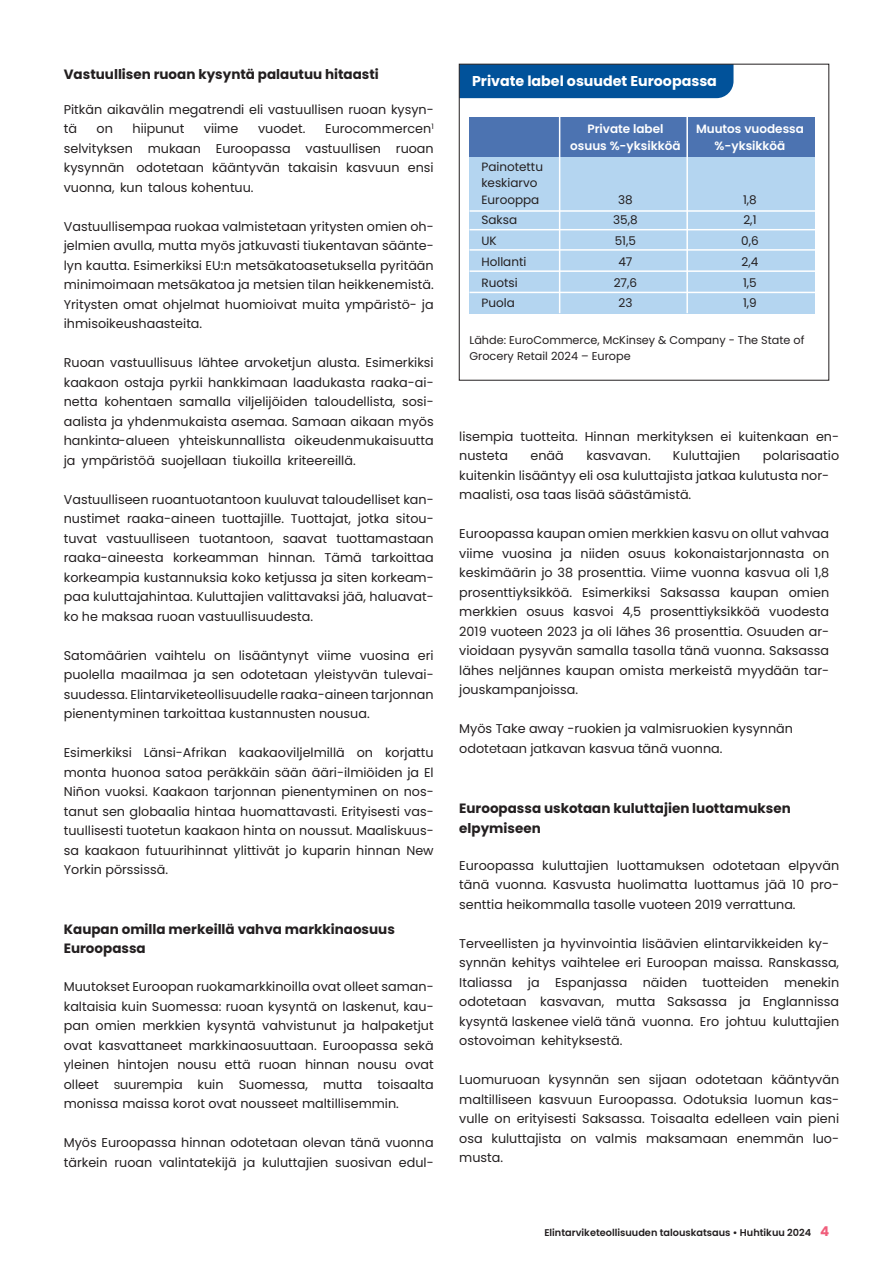
<style>
.page{position:relative;width:893px;height:1263px;background:#fff}
.page>*{position:absolute;margin:0;border:0;box-sizing:border-box;transform-origin:0 0}
.t1{font:700 14.25px "Poppins";color:#fff}
.t2{font:700 13.5px/19.5px "Poppins";color:#231f20}
.t3{font:12.75px/19.5px "Poppins";color:#231f20;text-align:justify}
.t4{font:12px/16.5px "Poppins";color:#231f20}
.t5{font:600 12px "Poppins";color:#fff}
.t6{font:11.25px/16.5px "Poppins";color:#231f20}
.t7{font:600 9.75px "Poppins";color:#231f20}
.s1{font-weight:700;font-size:13.5px;color:#f05e7b}
</style>
<div class="page">
<div style="left:469px;top:117px;width:346px;height:42px;background:#4c73b1"></div>
<div style="left:469px;top:157px;width:346px;height:156px;background:#b4d5f0"></div>
<hr style="left:469px;top:210px;width:346px;height:2px;background:#fff">
<hr style="left:469px;top:229px;width:346px;height:1px;background:#fff">
<hr style="left:469px;top:249px;width:346px;height:2px;background:#fff">
<hr style="left:469px;top:270px;width:346px;height:2px;background:#fff">
<hr style="left:469px;top:292px;width:346px;height:1px;background:#fff">
<hr style="left:559px;top:117px;width:1px;height:196px;background:#fff">
<hr style="left:686px;top:117px;width:2px;height:196px;background:#fff">
<div style="left:461px;top:66px;width:272px;height:32px;background:#01529a"></div>
<div style="left:459px;top:64px;width:370px;height:317px;border:1px solid #231f20"></div>
<p class="t2" style="left:64px;top:64px;width:317px">Vastuullisen ruoan kysyntä palautuu hitaasti</p>
<p class="t3" style="left:64px;top:99px;width:371px">Pitkän aikavälin megatrendi eli vastuullisen ruoan kysyn&shy;tä</p>
<p class="t3" style="left:97px;top:119px;width:18px">on</p>
<p class="t3" style="left:133px;top:119px;width:53px">hiipunut</p>
<p class="t3" style="left:204px;top:119px;width:36px">viime</p>
<p class="t3" style="left:258px;top:119px;width:49px">vuodet.</p>
<p class="t3" style="left:64px;top:119px;width:371px;text-indent:261px">Eurocommercen<sup>1 </sup>selvityksen mukaan Euroopassa vastuullisen ruoan kysynnän odotetaan kääntyvän takaisin kasvuun ensi vuonna, kun talous kohentuu.</p>
<p class="t3" style="left:64px;top:216px;width:371px">Vastuullisempaa ruokaa valmistetaan yritysten omien oh&shy;jelmien avulla, mutta myös jatkuvasti tiukentavan säänte&shy;lyn kautta. Esimerkiksi EU:n metsäkatoasetuksella pyritään minimoimaan metsäkatoa ja metsien tilan heikkenemistä.<br>Yritysten omat ohjelmat huomioivat muita ympäristö- ja ihmisoikeushaasteita.</p>
<p class="t3" style="left:64px;top:353px;width:371px">Ruoan vastuullisuus lähtee arvoketjun alusta. Esimerkiksi kaakaon ostaja pyrkii hankkimaan laadukasta raaka-ai&shy;netta kohentaen samalla viljelijöiden taloudellista, sosi&shy;aalista ja yhdenmukaista asemaa. Samaan aikaan myös hankinta-alueen yhteiskunnallista oikeudenmukaisuutta ja ympäristöä suojellaan tiukoilla kriteereillä.</p>
<p class="t3" style="left:64px;top:489px;width:371px">Vastuulliseen ruoantuotantoon kuuluvat taloudelliset kan&shy;nustimet raaka-aineen tuottajille. Tuottajat, jotka sitou&shy;tuvat vastuulliseen tuotantoon, saavat tuottamastaan raaka-aineesta korkeamman hinnan. Tämä tarkoittaa korkeampia kustannuksia koko ketjussa ja siten korkeam&shy;paa kuluttajahintaa. Kuluttajien valittavaksi jää, haluavat&shy;ko he maksaa ruoan vastuullisuudesta.</p>
<p class="t3" style="left:64px;top:645px;width:371px">Satomäärien vaihtelu on lisääntynyt viime vuosina eri puolella maailmaa ja sen odotetaan yleistyvän tulevai&shy;suudessa. Elintarviketeollisuudelle raaka-aineen tarjonnan pienentyminen tarkoittaa kustannusten nousua.</p>
<p class="t3" style="left:64px;top:743px;width:371px">Esimerkiksi Länsi-Afrikan kaakaoviljelmillä on korjattu monta huonoa satoa peräkkäin sään ääri-ilmiöiden ja El Niñon vuoksi. Kaakaon tarjonnan pienentyminen on nos&shy;tanut sen globaalia hintaa huomattavasti. Erityisesti vas&shy;tuullisesti tuotetun kaakaon hinta on noussut. Maaliskuus&shy;sa kaakaon futuurihinnat ylittivät jo kuparin hinnan New Yorkin pörssissä.</p>
<p class="t2" style="left:64px;top:919px;width:333px">Kaupan omilla merkeillä vahva markkinaosuus<br>Euroopassa</p>
<p class="t3" style="left:64px;top:977px;width:371px">Muutokset Euroopan ruokamarkkinoilla ovat olleet saman&shy;kaltaisia kuin Suomessa: ruoan kysyntä on laskenut, kau&shy;pan omien merkkien kysyntä vahvistunut ja halpaketjut ovat kasvattaneet markkinaosuuttaan. Euroopassa sekä yleinen hintojen nousu että ruoan hinnan nousu ovat olleet suurempia kuin Suomessa, mutta toisaalta monissa maissa korot ovat nousseet maltillisemmin.</p>
<p class="t3" style="left:64px;top:1133px;width:371px">Myös Euroopassa hinnan odotetaan olevan tänä vuonna tärkein ruoan valintatekijä ja kuluttajien suosivan edul-</p>
<p class="t1" style="left:472px;top:73px;width:246px">Private label osuudet Euroopassa</p>
<p class="t4" style="left:481px;top:158px;width:63px">Painotettu keskiarvo<br>Eurooppa</p>
<p class="t5" style="left:587px;top:122px;width:78px">Private label</p>
<p class="t5" style="left:696px;top:122px;width:109px">Muutos vuodessa</p>
<p class="t5" style="left:570px;top:139px;width:112px">osuus %-yksikköä</p>
<p class="t5" style="left:714px;top:139px;width:72px">%-yksikköä</p>
<p class="t4" style="left:618px;top:191px;width:16px">38</p>
<p class="t4" style="left:743px;top:191px;width:15px">1,8</p>
<p class="t4" style="left:481px;top:212px;width:37px">Saksa</p>
<p class="t4" style="left:613px;top:212px;width:26px">35,8</p>
<p class="t4" style="left:743px;top:212px;width:15px">2,1</p>
<p class="t4" style="left:481px;top:233px;width:17px">UK</p>
<p class="t4" style="left:615px;top:233px;width:23px">51,5</p>
<p class="t4" style="left:741px;top:233px;width:19px">0,6</p>
<p class="t4" style="left:481px;top:253px;width:46px">Hollanti</p>
<p class="t4" style="left:618px;top:253px;width:16px">47</p>
<p class="t4" style="left:741px;top:253px;width:18px">2,4</p>
<p class="t4" style="left:481px;top:274px;width:38px">Ruotsi</p>
<p class="t4" style="left:614px;top:274px;width:25px">27,6</p>
<p class="t4" style="left:743px;top:274px;width:15px">1,5</p>
<p class="t4" style="left:481px;top:295px;width:35px">Puola</p>
<p class="t4" style="left:618px;top:295px;width:15px">23</p>
<p class="t4" style="left:743px;top:295px;width:15px">1,9</p>
<p class="t6" style="left:469px;top:331px;width:336px">Lähde: EuroCommerce, McKinsey &amp; Company - The State of<br>Grocery Retail 2024 – Europe</p>
<p class="t3" style="left:459px;top:427px;width:381px">lisempia tuotteita. Hinnan merkityksen ei kuitenkaan en&shy;nusteta</p>
<p class="t3" style="left:459px;top:446px;width:381px;text-align:left;text-indent:304px">polarisaatio kuitenkin lisääntyy eli osa kuluttajista jatkaa kulutusta nor&shy;maalisti, osa taas lisää säästämistä.</p>
<p class="t3" style="left:459px;top:524px;width:371px">Euroopassa kaupan omien merkkien kasvu on ollut vahvaa viime vuosina ja niiden osuus kokonaistarjonnasta on keskimäärin jo 38 prosenttia. Viime vuonna kasvua oli 1,8 prosenttiyksikköä. Esimerkiksi Saksassa kaupan omien merkkien osuus kasvoi 4,5 prosenttiyksikköä vuodesta 2019 vuoteen 2023 ja oli lähes 36 prosenttia. Osuuden ar&shy;vioidaan pysyvän samalla tasolla tänä vuonna. Saksassa lähes neljännes kaupan omista merkeistä myydään tar&shy;jouskampanjoissa.</p>
<p class="t3" style="left:459px;top:719px;width:335px">Myös Take away -ruokien ja valmisruokien kysynnän odotetaan jatkavan kasvua tänä vuonna.</p>
<p class="t3" style="left:531px;top:446px;width:35px">enää</p>
<p class="t3" style="left:586px;top:446px;width:66px">kasvavan.</p>
<p class="t3" style="left:673px;top:446px;width:69px">Kuluttajien</p>
<p class="t2" style="left:459px;top:799px;width:333px">Euroopassa uskotaan kuluttajien luottamuksen elpymiseen</p>
<p class="t3" style="left:459px;top:856px;width:381px">Euroopassa kuluttajien luottamuksen odotetaan elpyvän tänä vuonna. Kasvusta huolimatta luottamus jää 10 pro&shy;senttia heikommalla tasolle vuoteen 2019 verrattuna.</p>
<p class="t3" style="left:459px;top:934px;width:381px;text-align:left">Terveellisten ja hyvinvointia lisäävien elintarvikkeiden ky&shy;synnän kehitys vaihtelee eri Euroopan maissa. Ranskassa, Italiassa ja Espanjassa näiden tuotteiden menekin odotetaan kasvavan, mutta Saksassa ja Englannissa kysyntä laskenee vielä tänä vuonna. Ero johtuu kuluttajien ostovoiman kehityksestä.</p>
<p class="t3" style="left:459px;top:1070px;width:381px">Luomuruoan kysynnän sen sijaan odotetaan kääntyvän maltilliseen kasvuun Euroopassa. Odotuksia luomun kas&shy;vulle on erityisesti Saksassa. Toisaalta edelleen vain pieni osa kuluttajista on valmis maksamaan enemmän luo&shy;musta.</p>
<p class="t7" style="left:544px;top:1226px;width:286px">Elintarviketeollisuuden talouskatsaus • Huhtikuu 2024 <span class="s1">4</span></p>
</div>
